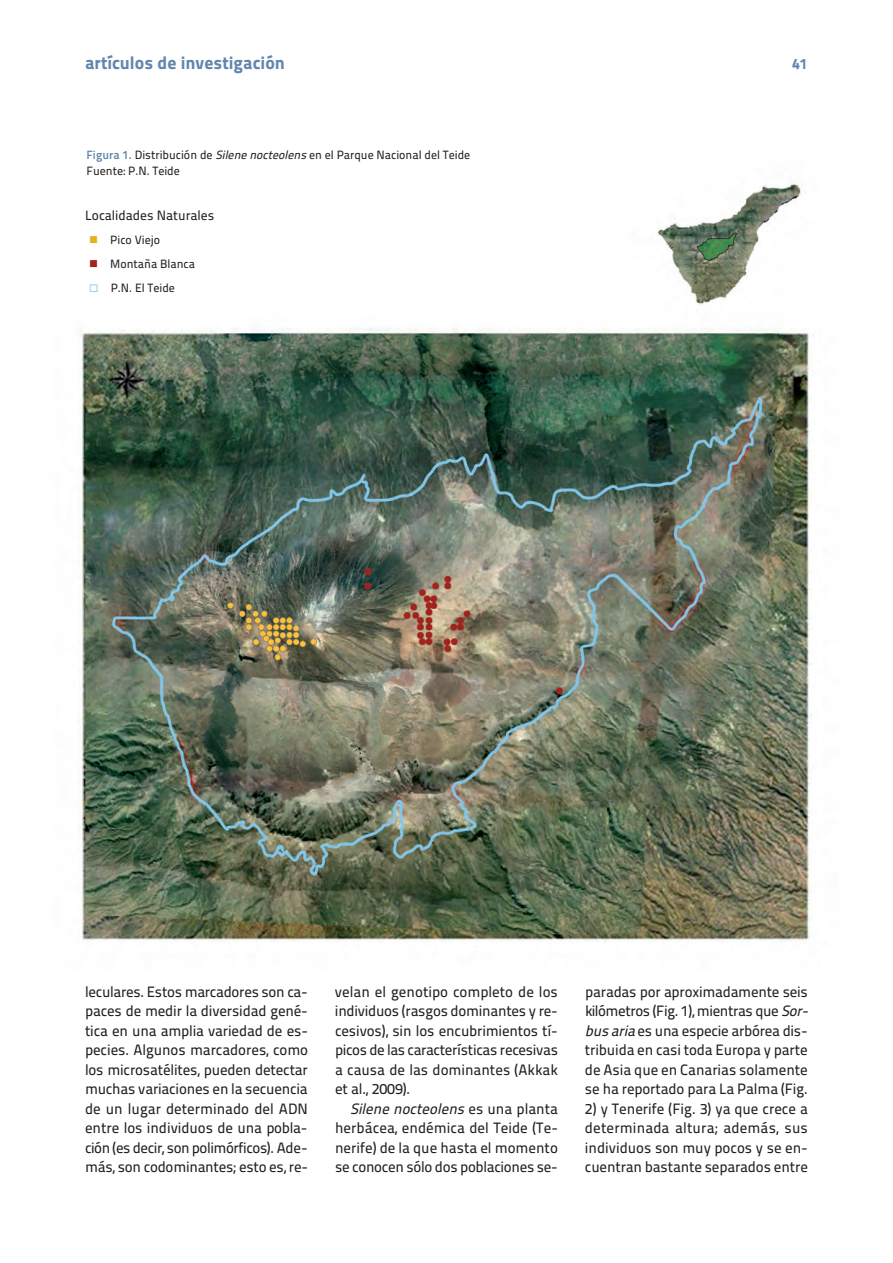
<style>
.page{position:relative;width:893px;height:1263px;background:#fff}
.page>*{position:absolute;margin:0;border:0;box-sizing:border-box;transform-origin:0 0}
.t1{font:18px "Titillium Maps 26 L 999 wt";color:#6386ae}
.t2{font:15px/19.5px "Titillium Maps 26 L 500 wt";letter-spacing:-.01em;color:#231f20;text-align:justify}
.t3{font:italic 15px "Titillium Maps 26 L 500 wt";color:#231f20}
.t4{font:15px "Titillium Maps 26 L 999 wt";color:#6386ae}
.t5{font:13.5px "Titillium Maps 26 L 500 wt";color:#231f20}
.t6{font:12px/16.5px "Titillium Maps 26 L 500 wt";color:#231f20}
.s1{font-family:"Titillium Maps 26 L 750 wt";color:#6386ae}
.s2{font-style:italic}
.s3{color:#e6b01e}
.s4{color:#a22420}
.s5{color:#7fc6ed}
.s6{font-style:normal}
</style>
<div class="page">
<img style="left:79px;top:183px;width:735px;height:759px">
<p class="t1" style="left:85px;top:56px;width:201px">artículos de investigación</p>
<p class="t4" style="left:792px;top:58px;width:17px">41</p>
<p class="t6" style="left:86px;top:147px;width:385px"><span class="s1">Figura 1.</span> Distribución de <span class="s2">Silene nocteolens</span>en el Parque Nacional del Teide<br>Fuente: P.N. Teide</p>
<p class="t5" style="left:85px;top:210px;width:131px">Localidades Naturales</p>
<p class="t6" style="left:89px;top:233px;width:72px"><span class="s3">■</span> Pico Viejo</p>
<p class="t6" style="left:89px;top:257px;width:107px"><span class="s4">■</span> Montaña Blanca</p>
<p class="t6" style="left:89px;top:281px;width:87px"><span class="s5">◻</span> P.N. El Teide</p>
<p class="t2" style="left:85px;top:983px;width:225px">leculares. Estos marcadores son ca&shy;paces de medir la diversidad gené&shy;tica en una amplia variedad de es - pecies. Algunos marcadores, como los microsatélites, pueden detectar muchas variaciones en la secuencia de un lugar determinado del ADN entre los individuos de una pobla&shy;ción (es decir, son polimórficos). Ade&shy;más, son codominantes; esto es, re -</p>
<p class="t2" style="left:335px;top:983px;width:224px">velan el genotipo completo de los</p>
<p class="t2" style="left:335px;top:1003px;width:224px">individuos (rasgos dominantes y re-</p>
<p class="t2" style="left:335px;top:1022px;width:224px">cesivos), sin los encubrimientos tí-</p>
<p class="t2" style="left:335px;top:1042px;width:225px">picos de las características recesivas</p>
<p class="t2" style="left:335px;top:1061px;width:224px">a causa de las dominantes (Akkak</p>
<p class="t2" style="left:335px;top:1081px;width:77px">et al., 2009).</p>
<p class="t3" style="left:350px;top:1103px;width:209px">Silene nocteolens <span class="s6">e s u n a p l a n t a</span></p>
<p class="t2" style="left:335px;top:1120px;width:224px">herbácea, endémica del Teide (Te-</p>
<p class="t2" style="left:335px;top:1139px;width:224px">nerife) de la que hasta el momento</p>
<p class="t2" style="left:335px;top:1159px;width:224px">se conocen sólo dos poblaciones se -</p>
<p class="t2" style="left:585px;top:983px;width:227px;text-align:left">paradas por aproximadamente seis kilómetros (Fig. 1), mientras que <span class="s2">Sor&shy;bus aria</span>es una especie arbórea dis&shy;tribuida en casi toda Europa y parte de Asia que en Canarias solamente se ha reportado para La Palma (Fig.</p>
<p class="t2" style="left:585px;top:1100px;width:225px">2) y Tenerife (Fig. 3) ya que crece a determinada altura; además, sus individuos son muy pocos y se en&shy;cuentran bastante separados entre</p>
</div>
